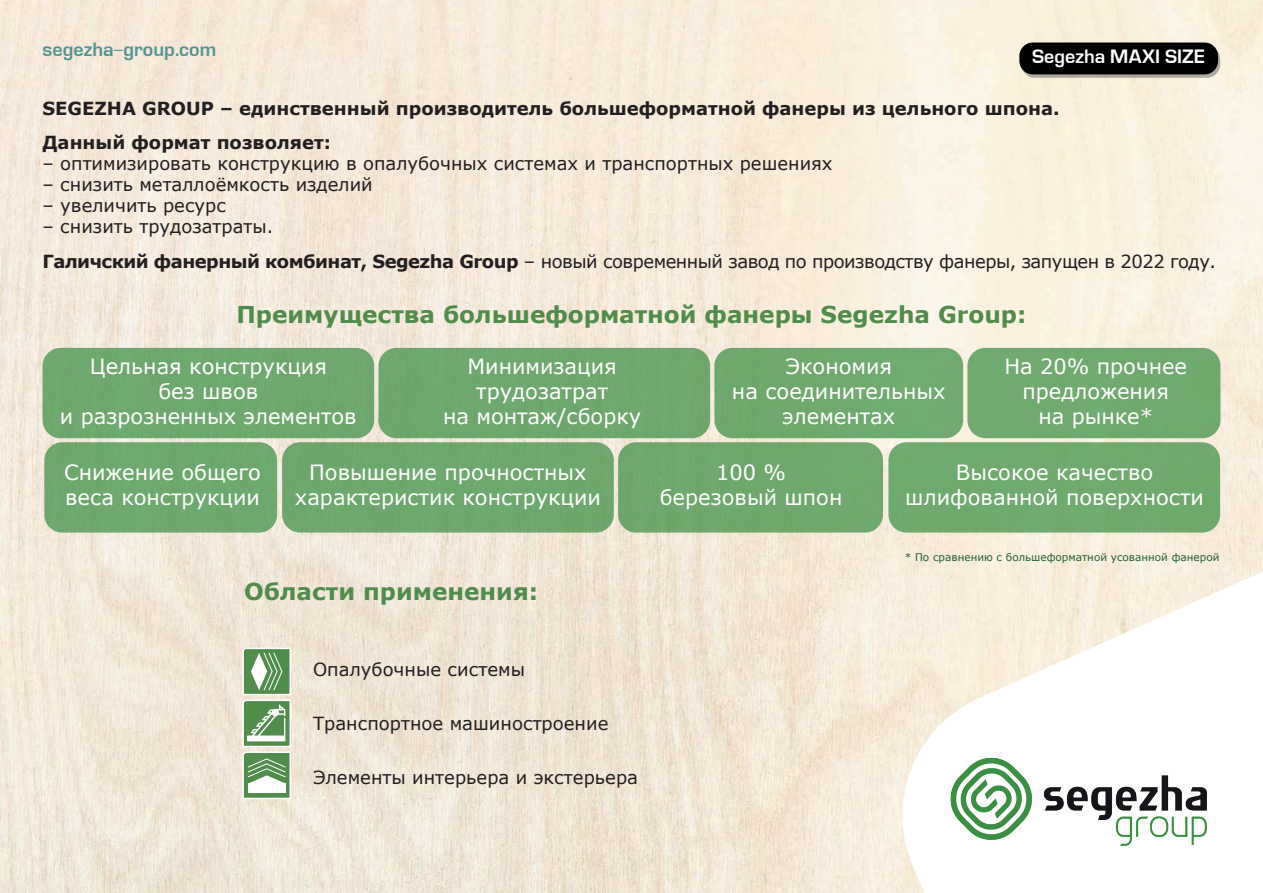
<style>
.page{position:relative;width:1263px;height:893px;background:#fff}
.page>*{position:absolute;margin:0;border:0;box-sizing:border-box;transform-origin:0 0}
.t1{font:700 23.25px "Verdana";color:#508c4a}
.t2{font:21px/25.2px "Verdana";color:#fff;text-align:center}
.t3{font:18px "Verdana";color:#231f20}
.t4{font:18px/34.5px "Verdana";letter-spacing:-.03em;color:#231f20}
.t5{font:700 18px/34.5px "Verdana";color:#231f20}
.t6{font:18px "Europe Demi Normal";color:#4f9592}
.t7{font:18px "Europe Demi Normal";color:#fff}
.t8{font:10.5px "Verdana";color:#236030}
.s1{font-weight:700}
</style>
<div class="page">
<img style="left:0;top:0;width:1263px;height:893px">
<svg style="left:885px;top:491px;width:378px;height:402px"></svg>
<img style="left:947px;top:754px;width:265px;height:97px">
<div style="left:618px;top:442px;width:265px;height:91px;background:#6fa86c;border-radius:18px"></div>
<div style="left:888px;top:442px;width:332px;height:91px;background:#6fa96d;border-radius:18px"></div>
<div style="left:282px;top:442px;width:332px;height:91px;background:#6da86c;border-radius:18px"></div>
<div style="left:378px;top:348px;width:332px;height:90px;background:#6ea86d;border-radius:18px"></div>
<div style="left:714px;top:348px;width:249px;height:90px;background:#6faa6e;border-radius:18px"></div>
<div style="left:967px;top:348px;width:253px;height:90px;background:#6faa6e;border-radius:18px"></div>
<div style="left:44px;top:442px;width:233px;height:91px;background:#6ea86d;border-radius:18px"></div>
<div style="left:43px;top:348px;width:331px;height:90px;background:#6ea86d;border-radius:18px"></div>
<svg style="left:1021px;top:46px;width:199px;height:32px"></svg>
<div style="left:1019px;top:43px;width:199px;height:31px;background:#000001;border-radius:14px"></div>
<svg style="left:242px;top:647px;width:50px;height:153px"></svg>
<div style="left:248px;top:783px;width:37px;height:9px;background:#fff"></div>
<p class="t6" style="left:43px;top:39px;width:175px">segezha-group.com</p>
<p class="t7" style="left:1032px;top:46px;width:174px">Segezha MAXI SIZE</p>
<p class="t5" style="left:43px;top:91px;width:1018px">SEGEZHA GROUP – единственный производитель большеформатной фанеры из цельного шпона.<br>Данный формат позволяет:</p>
<p class="t3" style="left:43px;top:152px;width:792px">– оптимизировать конструкцию в опалубочных системах и транспортных решениях</p>
<p class="t3" style="left:43px;top:173px;width:332px">– снизить металлоёмкость изделий</p>
<p class="t3" style="left:43px;top:194px;width:185px">– увеличить ресурс</p>
<p class="t4" style="left:43px;top:210px;width:1175px">– снизить трудозатраты.<br><span class="s1">Галичский фанерный комбинат, Segezha Group</span> – новый современный завод по производству фанеры, запущен в 2022 году.</p>
<p class="t1" style="left:236px;top:299px;width:791px">Преимущества большеформатной фанеры Segezha Group:</p>
<p class="t2" style="left:60px;top:354px;width:298px">Цельная конструкция<br>без швов<br>и разрозненных элементов</p>
<p class="t2" style="left:443px;top:354px;width:200px">Минимизация трудозатрат<br>на монтаж/сборку</p>
<p class="t2" style="left:64px;top:460px;width:198px;text-align:left">Снижение общего веса конструкции</p>
<p class="t2" style="left:295px;top:460px;width:308px">Повышение прочностных характеристик конструкции</p>
<p class="t1" style="left:244px;top:576px;width:295px">Области применения:</p>
<p class="t2" style="left:732px;top:354px;width:215px">Экономия<br>на соединительных элементах</p>
<p class="t2" style="left:1004px;top:354px;width:184px">На 20% прочнее предложения<br>на рынке*</p>
<p class="t2" style="left:660px;top:460px;width:184px">100 % березовый шпон</p>
<p class="t2" style="left:905px;top:460px;width:300px">Высокое качество шлифованной поверхности</p>
<p class="t8" style="left:905px;top:550px;width:316px">* По сравнению с большеформатной усованной фанерой</p>
<p class="t3" style="left:313px;top:658px;width:213px">Опалубочные системы</p>
<p class="t3" style="left:313px;top:712px;width:297px">Транспортное машиностроение</p>
<p class="t3" style="left:313px;top:766px;width:326px">Элементы интерьера и экстерьера</p>
</div>
